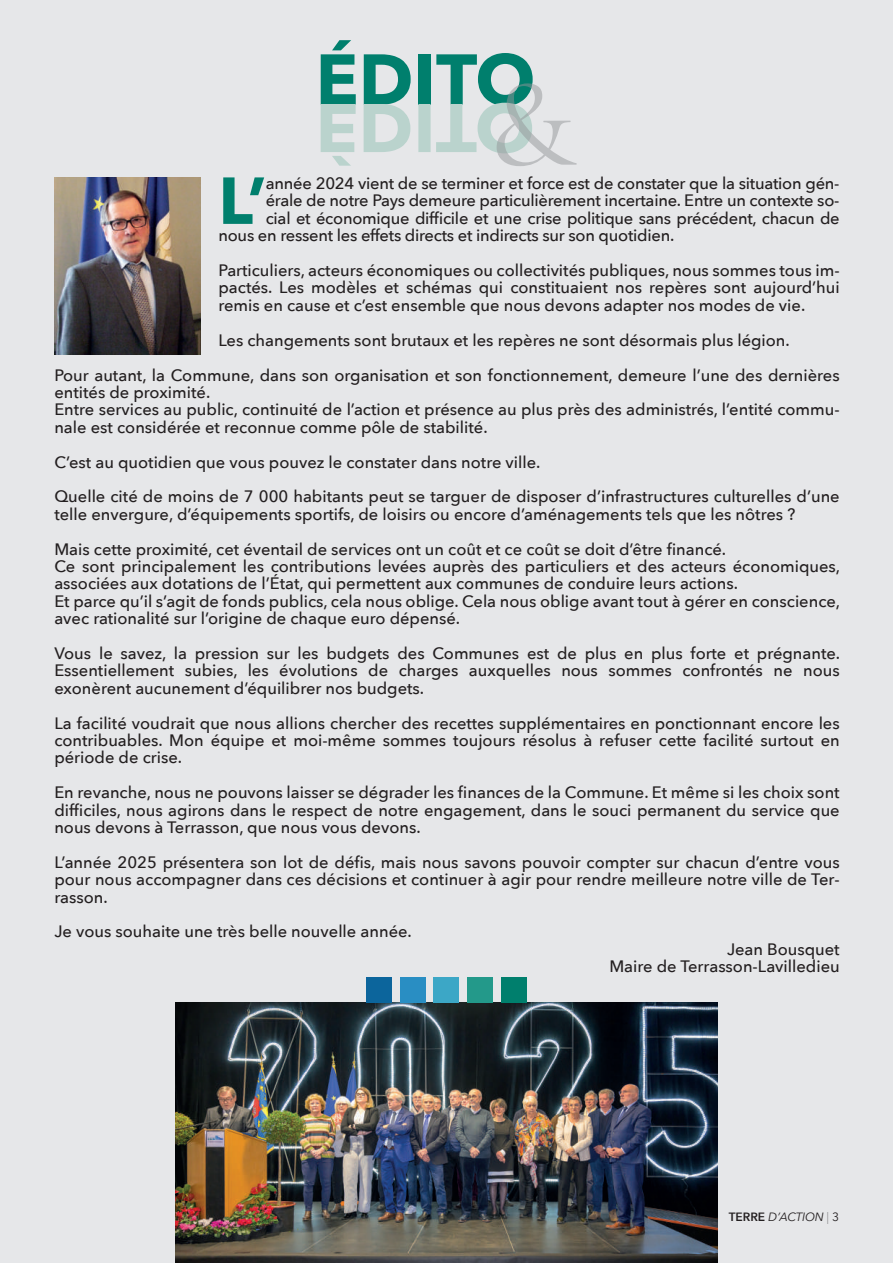
<style>
.page{position:relative;width:893px;height:1263px;background:#e6e7e9}
.page>*{position:absolute;margin:0;border:0;box-sizing:border-box;transform-origin:0 0}
.t1{font:125.7px "Cormorant Garamond";color:rgb(147 149 152/.5)}
.t2{font:700 70.95px "Avenir Next";color:#007f6d}
.t3{font:700 65.55px "Avenir Next";color:#007f6d}
.t4{font:500 16.5px/17.4px "Avenir Next";color:#231f20;text-align:justify}
.t5{font:italic 12px "Avenir Next";letter-spacing:-.02em;color:#231f20}
.s1{font-weight:600;font-style:normal}
.s2{font-weight:200;font-style:normal}
.s3{font-style:normal}
</style>
<div class="page">
<img style="left:176px;top:1002px;width:541px;height:261px">
<div style="left:501px;top:977px;width:26px;height:25px;background:#007f6d"></div>
<div style="left:467px;top:977px;width:26px;height:25px;background:#23998a"></div>
<div style="left:433px;top:977px;width:26px;height:25px;background:#3ca7c6"></div>
<div style="left:400px;top:977px;width:26px;height:25px;background:#298ec3"></div>
<div style="left:366px;top:977px;width:26px;height:25px;background:#0c659c"></div>
<svg style="left:321px;top:103px;width:211px;height:63px"></svg>
<img style="left:54px;top:178px;width:146px;height:176px">
<h2 class="t2" style="left:316px;top:34px;width:221px">ÉDITO</h2>
<h1 class="t1" style="left:489px;top:48px;width:89px">&amp;</h1>
<h3 class="t3" style="left:218px;top:158px;width:50px">L’</h3>
<p class="t4" style="left:266px;top:175px;width:575px">année 2024 vient de se terminer et force est de constater que la situation gén-</p>
<p class="t4" style="left:266px;top:193px;width:575px">érale de notre Pays demeure particulièrement incertaine. Entre un contexte so-</p>
<p class="t4" style="left:266px;top:210px;width:575px">cial et économique difficile et une crise politique sans précédent, chacun de</p>
<p class="t4" style="left:218px;top:227px;width:457px">nous en ressent les effets directs et indirects sur son quotidien.</p>
<p class="t4" style="left:218px;top:262px;width:623px">Particuliers, acteurs économiques ou collectivités publiques, nous sommes tous im&shy;pactés. Les modèles et schémas qui constituaient nos repères sont aujourd’hui remis en cause et c’est ensemble que nous devons adapter nos modes de vie.</p>
<p class="t4" style="left:54px;top:323px;width:787px;line-height:34.8px;text-indent:164px">Les changements sont brutaux et les repères ne sont désormais plus légion.<br>Pour autant, la Commune, dans son organisation et son fonctionnement, demeure l’une des dernières</p>
<p class="t4" style="left:54px;top:384px;width:787px;text-align:left">entités de proximité.<br>Entre services au public, continuité de l’action et présence au plus près des administrés, l’entité commu&shy;nale est considérée et reconnue comme pôle de stabilité.</p>
<p class="t4" style="left:54px;top:445px;width:787px;line-height:34.8px">C’est au quotidien que vous pouvez le constater dans notre ville.<br>Quelle cité de moins de 7 000 habitants peut se targuer de disposer d’infrastructures culturelles d’une</p>
<p class="t4" style="left:54px;top:497px;width:743px;line-height:34.8px">telle envergure, d’équipements sportifs, de loisirs ou encore d’aménagements tels que les nôtres ?<br>Mais cette proximité, cet éventail de services ont un coût et ce coût se doit d’être financé.</p>
<p class="t4" style="left:54px;top:558px;width:787px;text-align:left">Ce sont principalement les contributions levées auprès des particuliers et des acteurs économiques, associées aux dotations de l’État, qui permettent aux communes de conduire leurs actions.<br>Et parce qu’il s’agit de fonds publics, cela nous oblige. Cela nous oblige avant tout à gérer en conscience, avec rationalité sur l’origine de chaque euro dépensé.</p>
<p class="t4" style="left:54px;top:645px;width:787px">Vous le savez, la pression sur les budgets des Communes est de plus en plus forte et prégnante.<br>Essentiellement subies, les évolutions de charges auxquelles nous sommes confrontés ne nous exonèrent aucunement d’équilibrer nos budgets.</p>
<p class="t4" style="left:54px;top:715px;width:787px">La facilité voudrait que nous allions chercher des recettes supplémentaires en ponctionnant encore les contribuables. Mon équipe et moi-même sommes toujours résolus à refuser cette facilité surtout en période de crise.</p>
<p class="t4" style="left:54px;top:784px;width:787px">En revanche, nous ne pouvons laisser se dégrader les finances de la Commune. Et même si les choix sont difficiles, nous agirons dans le respect de notre engagement, dans le souci permanent du service que nous devons à Terrasson, que nous vous devons.</p>
<p class="t4" style="left:54px;top:854px;width:787px">L’année 2025 présentera son lot de défis, mais nous savons pouvoir compter sur chacun d’entre vous pour nous accompagner dans ces décisions et continuer à agir pour rendre meilleure notre ville de Ter&shy;rasson.</p>
<p class="t4" style="left:54px;top:923px;width:359px">Je vous souhaite une très belle nouvelle année.</p>
<p class="t4" style="left:609px;top:941px;width:232px;text-align:right">Jean Bousquet<br>Maire de Terrasson-Lavilledieu</p>
<p class="t5" style="left:729px;top:1209px;width:112px"><span class="s1">TERRE</span> D’ACTION <span class="s2">|</span> <span class="s3">3</span></p>
</div>
